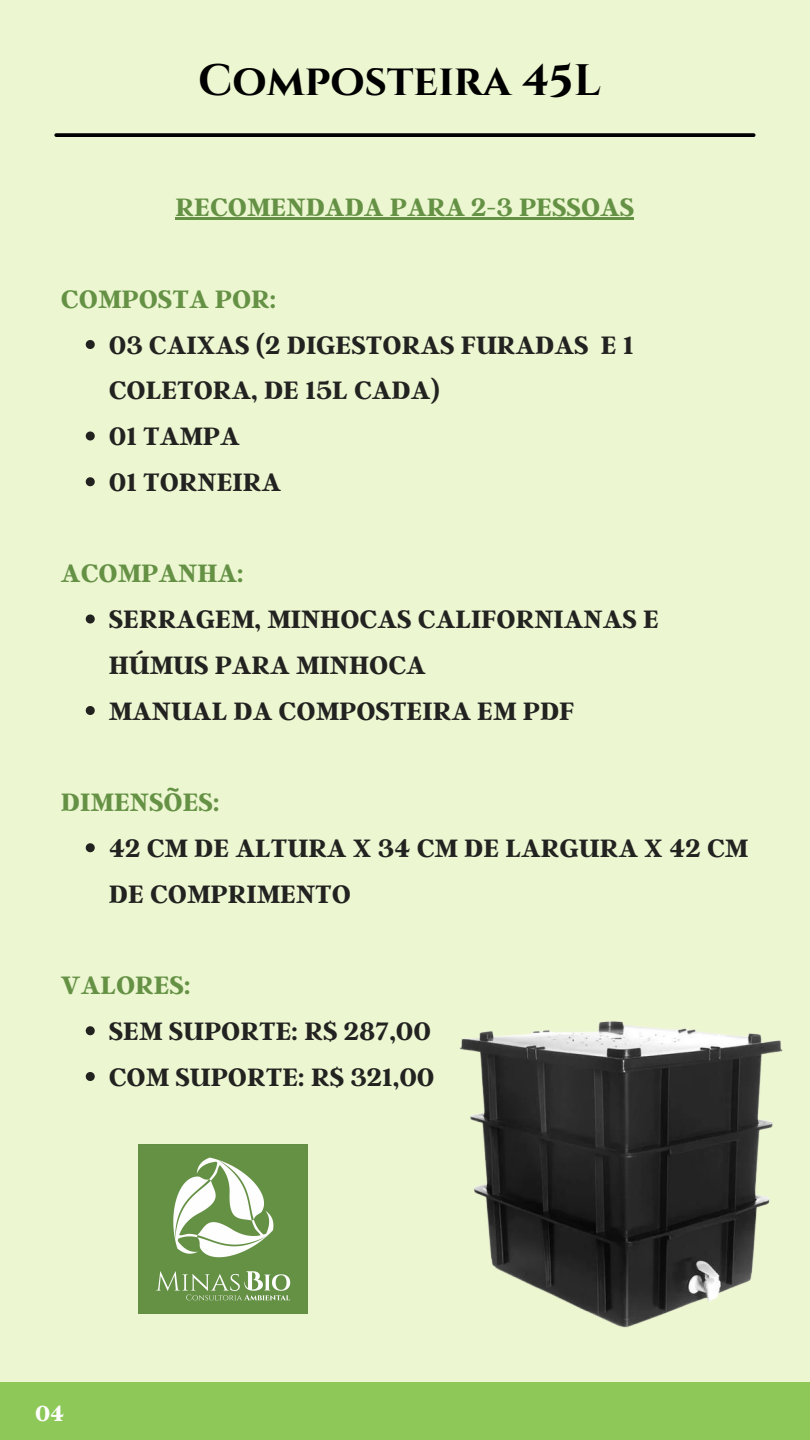
<style>
.page{position:relative;width:810px;height:1440px;background:#ecf6d1}
.page>*{position:absolute;margin:0;border:0;box-sizing:border-box;transform-origin:0 0}
.t1{font:700 44px "Cinzel";color:#000}
.t2{font:700 28.1px/45.8px "Argent CF";color:#222220}
.t3{font:700 28.1px "Argent CF";color:#659145}
.t4{font:700 24.2px "Argent CF";color:#fff}
</style>
<div class="page">
<svg style="left:56px;top:133px;width:698px;height:4px;fill:#000"></svg>
<img style="left:138px;top:1145px;width:169px;height:168px">
<svg style="left:86px;top:340px;width:9px;height:9px"></svg>
<svg style="left:86px;top:432px;width:9px;height:9px"></svg>
<svg style="left:86px;top:477px;width:9px;height:9px"></svg>
<svg style="left:86px;top:615px;width:9px;height:9px"></svg>
<svg style="left:86px;top:706px;width:9px;height:9px"></svg>
<svg style="left:86px;top:843px;width:9px;height:9px"></svg>
<svg style="left:86px;top:1026px;width:9px;height:9px"></svg>
<svg style="left:86px;top:1072px;width:9px;height:9px"></svg>
<hr style="left:176px;top:218px;width:458px;height:2px;background:#659145">
<div style="left:0;top:1382px;width:810px;height:58px;background:#8ec859"></div>
<img style="left:459px;top:1021px;width:324px;height:307px">
<h1 class="t1" style="left:198px;top:53px;width:404px">Composteira 45L</h1>
<p class="t3" style="left:176px;top:189px;width:460px">RECOMENDADA PARA 2-3 PESSOAS</p>
<p class="t3" style="left:61px;top:280px;width:217px">COMPOSTA POR:</p>
<p class="t2" style="left:109px;top:320px;width:526px">03 CAIXAS (2 DIGESTORAS FURADAS E 1<br>COLETORA, DE 15L CADA)<br>01 TAMPA<br>01 TORNEIRA</p>
<p class="t3" style="left:61px;top:555px;width:184px">ACOMPANHA:</p>
<p class="t2" style="left:109px;top:595px;width:552px">SERRAGEM, MINHOCAS CALIFORNIANAS E<br>HÚMUS PARA MINHOCA<br>MANUAL DA COMPOSTEIRA EM PDF</p>
<p class="t3" style="left:61px;top:784px;width:160px">DIMENSÕES:</p>
<p class="t2" style="left:109px;top:823px;width:641px">42 CM DE ALTURA X 34 CM DE LARGURA X 42 CM<br>DE COMPRIMENTO</p>
<p class="t3" style="left:61px;top:967px;width:131px">VALORES:</p>
<p class="t2" style="left:109px;top:1006px;width:327px">SEM SUPORTE: R$ 287,00<br>COM SUPORTE: R$ 321,00</p>
<p class="t4" style="left:35px;top:1397px;width:31px">04</p>
</div>
